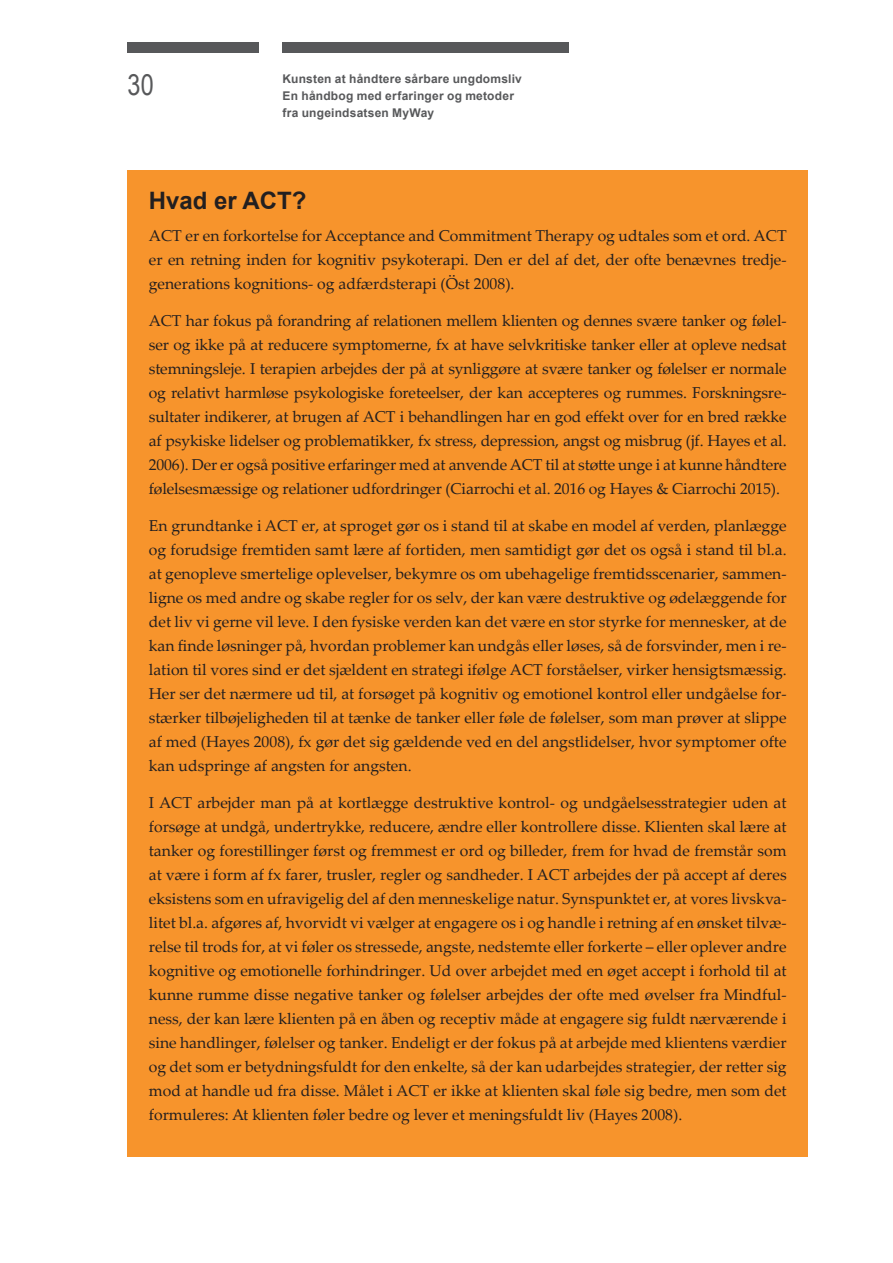
<style>
.page{position:relative;width:893px;height:1263px;background:#fff}
.page>*{position:absolute;margin:0;border:0;box-sizing:border-box;transform-origin:0 0}
.t1{font:28.65px "Arial Narrow";color:#57585a}
.t2{font:700 24px "Arial";color:#231f20}
.t3{font:15.75px/24px "Palatino Linotype";color:#231f20;text-align:justify}
.t4{font:700 12px/17.2px "Arial";letter-spacing:.02em;color:#57585a}
</style>
<div class="page">
<div style="left:128px;top:43px;width:131px;height:10px;background:#57585a"></div>
<div style="left:283px;top:43px;width:286px;height:10px;background:#57585a"></div>
<div style="left:128px;top:170px;width:680px;height:987px;background:#f7942c"></div>
<h1 class="t1" style="left:128px;top:64px;width:28px">30</h1>
<p class="t4" style="left:283px;top:70px;width:241px">Kunsten at håndtere sårbare ungdomsliv<br>En håndbog med erfaringer og metoder fra ungeindsatsen MyWay</p>
<h2 class="t2" style="left:149px;top:183px;width:159px">Hvad er ACT?</h2>
<p class="t3" style="left:149px;top:223px;width:639px">ACT er en forkortelse for Acceptance and Commitment Therapy og udtales som et ord. ACT er en retning inden for kognitiv psykoterapi. Den er del af det, der ofte benævnes tredje&shy;generations kognitions- og adfærdsterapi (Öst 2008).</p>
<p class="t3" style="left:149px;top:308px;width:639px">ACT har fokus på forandring af relationen mellem klienten og dennes svære tanker og følel&shy;ser og ikke på at reducere symptomerne, fx at have selvkritiske tanker eller at opleve nedsat stemningsleje. I terapien arbejdes der på at synliggøre at svære tanker og følelser er normale og relativt harmløse psykologiske foreteelser, der kan accepteres og rummes. Forskningsre&shy;sultater indikerer, at brugen af ACT i behandlingen har en god effekt over for en bred række af psykiske lidelser og problematikker, fx stress, depression, angst og misbrug (jf. Hayes et al.<br>2006). Der er også positive erfaringer med at anvende ACT til at støtte unge i at kunne håndtere følelsesmæssige og relationer udfordringer (Ciarrochi et al. 2016 og Hayes &amp; Ciarrochi 2015).</p>
<p class="t3" style="left:149px;top:513px;width:639px">En grundtanke i ACT er, at sproget gør os i stand til at skabe en model af verden, planlægge og forudsige fremtiden samt lære af fortiden, men samtidigt gør det os også i stand til bl.a. at genopleve smertelige oplevelser, bekymre os om ubehagelige fremtidsscenarier, sammen&shy;ligne os med andre og skabe regler for os selv, der kan være destruktive og ødelæggende for det liv vi gerne vil leve. I den fysiske verden kan det være en stor styrke for mennesker, at de kan finde løsninger på, hvordan problemer kan undgås eller løses, så de forsvinder, men i re&shy;lation til vores sind er det sjældent en strategi ifølge ACT forståelser, virker hensigtsmæssig.<br>Her ser det nærmere ud til, at forsøget på kognitiv og emotionel kontrol eller undgåelse for&shy;stærker tilbøjeligheden til at tænke de tanker eller føle de følelser, som man prøver at slippe af med (Hayes 2008), fx gør det sig gældende ved en del angstlidelser, hvor symptomer ofte kan udspringe af angsten for angsten.</p>
<p class="t3" style="left:149px;top:790px;width:639px">I ACT arbejder man på at kortlægge destruktive kontrol- og undgåelsesstrategier uden at forsøge at undgå, undertrykke, reducere, ændre eller kontrollere disse. Klienten skal lære at tanker og forestillinger først og fremmest er ord og billeder, frem for hvad de fremstår som at være i form af fx farer, trusler, regler og sandheder. I ACT arbejdes der på accept af deres eksistens som en ufravigelig del af den menneskelige natur. Synspunktet er, at vores livskva&shy;litet bl.a. afgøres af, hvorvidt vi vælger at engagere os i og handle i retning af en ønsket tilvæ&shy;relse til trods for, at vi føler os stressede, angste, nedstemte eller forkerte – eller oplever andre kognitive og emotionelle forhindringer. Ud over arbejdet med en øget accept i forhold til at kunne rumme disse negative tanker og følelser arbejdes der ofte med øvelser fra Mindful&shy;ness, der kan lære klienten på en åben og receptiv måde at engagere sig fuldt nærværende i sine handlinger, følelser og tanker. Endeligt er der fokus på at arbejde med klientens værdier og det som er betydningsfuldt for den enkelte, så der kan udarbejdes strategier, der retter sig mod at handle ud fra disse. Målet i ACT er ikke at klienten skal føle sig bedre, men som det formuleres: At klienten føler bedre og lever et meningsfuldt liv (Hayes 2008).</p>
</div>
